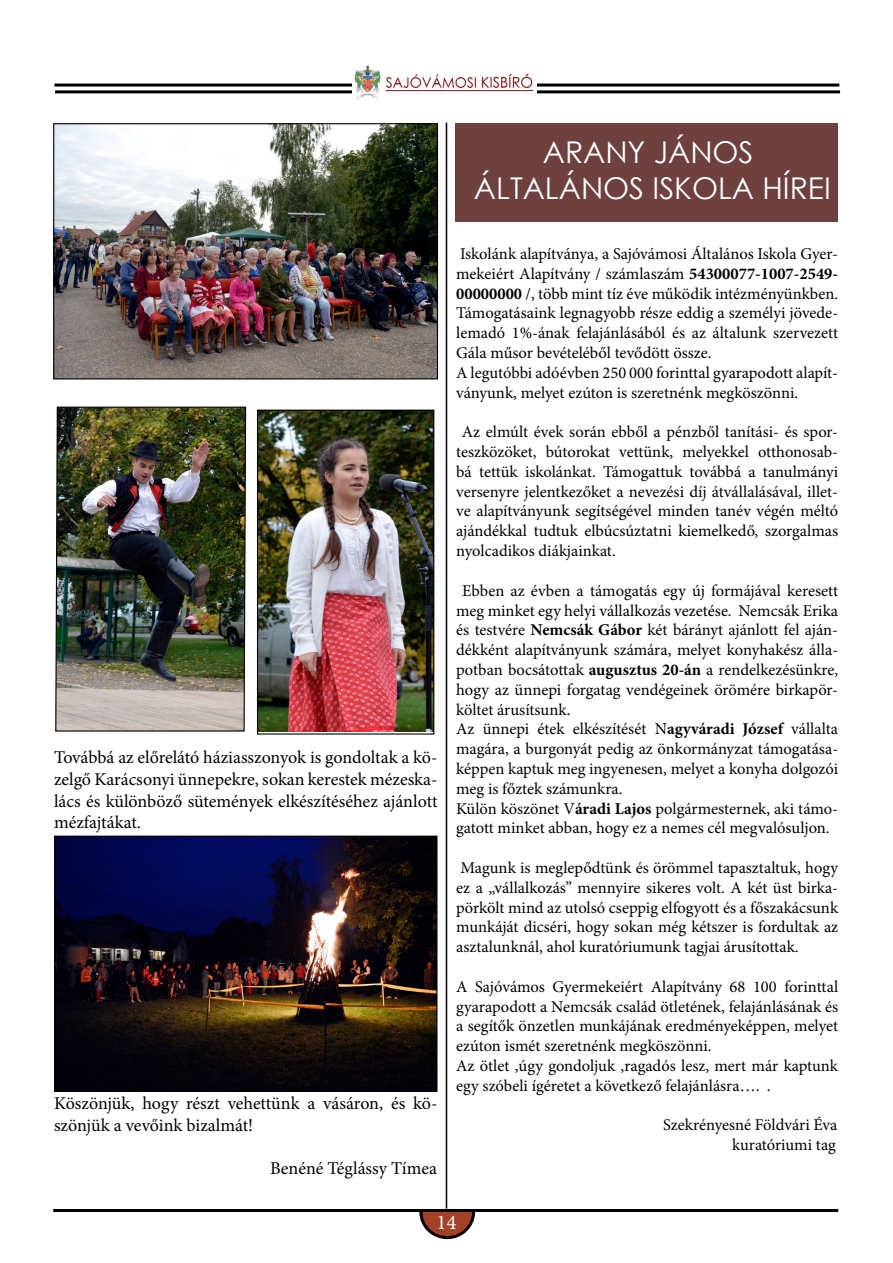
<style>
.page{position:relative;width:893px;height:1263px;background:#fff}
.page>*{position:absolute;margin:0;border:0;box-sizing:border-box;transform-origin:0 0}
.t1{font:30px/36px "Century Gothic";color:#fff;text-align:center}
.t2{font:21px "Minion Pro";color:#fff}
.t3{font:18px/21.6px "Minion Pro";color:#000;text-align:justify}
.t4{font:16.5px/19.8px "Minion Pro";color:#000}
.s1{font-weight:700}
</style>
<div class="page">
<svg style="left:419px;top:1212px;width:57px;height:28px"></svg>
<hr style="left:53px;top:1209px;width:785px;height:3px;background:#000">
<hr style="left:54px;top:84px;width:785px;height:3px;background:#000">
<hr style="left:55px;top:90px;width:785px;height:3px;background:#000">
<img style="left:353px;top:64px;width:184px;height:36px">
<div style="left:455px;top:124px;width:383px;height:98px;background:#6e403e"></div>
<img style="left:55px;top:125px;width:381px;height:252px">
<div style="left:53px;top:123px;width:385px;height:256px;border:1px solid #000"></div>
<img style="left:56px;top:838px;width:379px;height:252px">
<div style="left:54px;top:836px;width:383px;height:256px;border:1px solid #000"></div>
<hr style="left:446px;top:123px;width:1px;height:1085px;background:#000">
<img style="left:55px;top:406px;width:192px;height:326px">
<img style="left:259px;top:412px;width:173px;height:319px">
<div style="left:257px;top:410px;width:177px;height:324px;border:1px solid #000"></div>
<p class="t3" style="left:54px;top:747px;width:385px">Továbbá az előrelátó háziasszonyok is gondoltak a kö&shy;zelgő Karácsonyi ünnepekre, sokan kerestek mézeska&shy;lács és különböző sütemények elkészítéséhez ajánlott mézfajtákat.</p>
<p class="t3" style="left:54px;top:1092px;width:385px">Köszönjük, hogy részt vehettünk a vásáron, és kö&shy;szönjük a vevőink bizalmát!</p>
<p class="t3" style="left:270px;top:1157px;width:168px">Benéné Téglássy Tímea</p>
<h1 class="t1" style="left:474px;top:134px;width:358px">ARANY JÁNOS<br>ÁLTALÁNOS ISKOLA HÍREI</h1>
<p class="t4" style="left:456px;top:244px;width:383px">Iskolánk alapítványa, a Sajóvámosi Általános Iskola Gyer&shy;mekeiért Alapítvány / számlaszám <span class="s1">54300077-1007-2549- 00000000</span> /, több mint tíz éve működik intézményünkben.<br>Támogatásaink legnagyobb része eddig a személyi jövede&shy;lemadó 1%-ának felajánlásából és az általunk szervezett Gála műsor bevételéből tevődött össze.<br>A legutóbbi adóévben 250 000 forinttal gyarapodott alapít&shy;ványunk, melyet ezúton is szeretnénk megköszönni.</p>
<p class="t4" style="left:456px;top:422px;width:383px;text-align:justify;text-indent:6px">Az elmúlt évek során ebből a pénzből tanítási- és spor&shy;teszközöket, bútorokat vettünk, melyekkel otthonosab&shy;bá tettük iskolánkat. Támogattuk továbbá a tanulmányi versenyre jelentkezőket a nevezési díj átvállalásával, illet&shy;ve alapítványunk segítségével minden tanév végén méltó ajándékkal tudtuk elbúcsúztatni kiemelkedő, szorgalmas nyolcadikos diákjainkat.</p>
<p class="t4" style="left:456px;top:581px;width:383px;text-indent:6px">Ebben az évben a támogatás egy új formájával keresett meg minket egy helyi vállalkozás vezetése. Nemcsák Erika és testvére <span class="s1">Nemcsák Gábor</span> két bárányt ajánlott fel aján&shy;dékként alapítványunk számára, melyet konyhakész álla&shy;potban bocsátottak <span class="s1">augusztus 20-án</span> a rendelkezésünkre, hogy az ünnepi forgatag vendégeinek örömére birkapör&shy;költet árusítsunk.<br>Az ünnepi étek elkészítését N<span class="s1">agyváradi József</span> vállalta magára, a burgonyát pedig az önkormányzat támogatása&shy;képpen kaptuk meg ingyenesen, melyet a konyha dolgozói meg is főztek számunkra.<br>Külön köszönet V<span class="s1">áradi Lajos</span> polgármesternek, aki támo&shy;gatott minket abban, hogy ez a nemes cél megvalósuljon.</p>
<p class="t4" style="left:456px;top:858px;width:383px;text-align:justify">Magunk is meglepődtünk és örömmel tapasztaltuk, hogy ez a „vállalkozás” mennyire sikeres volt. A két üst birka&shy;pörkölt mind az utolsó cseppig elfogyott és a főszakácsunk munkáját dicséri, hogy sokan még kétszer is fordultak az asztalunknál, ahol kuratóriumunk tagjai árusítottak.</p>
<p class="t4" style="left:456px;top:977px;width:383px">A Sajóvámos Gyermekeiért Alapítvány 68 100 forinttal gyarapodott a Nemcsák család ötletének, felajánlásának és a segítők önzetlen munkájának eredményeképpen, melyet ezúton ismét szeretnénk megköszönni.<br>Az ötlet ,úgy gondoljuk ,ragadós lesz, mert már kaptunk egy szóbeli ígéretet a következő felajánlásra…. .</p>
<p class="t4" style="left:663px;top:1115px;width:176px;text-align:right">Szekrényesné Földvári Éva kuratóriumi tag</p>
<p class="t2" style="left:437px;top:1208px;width:22px">14</p>
</div>
